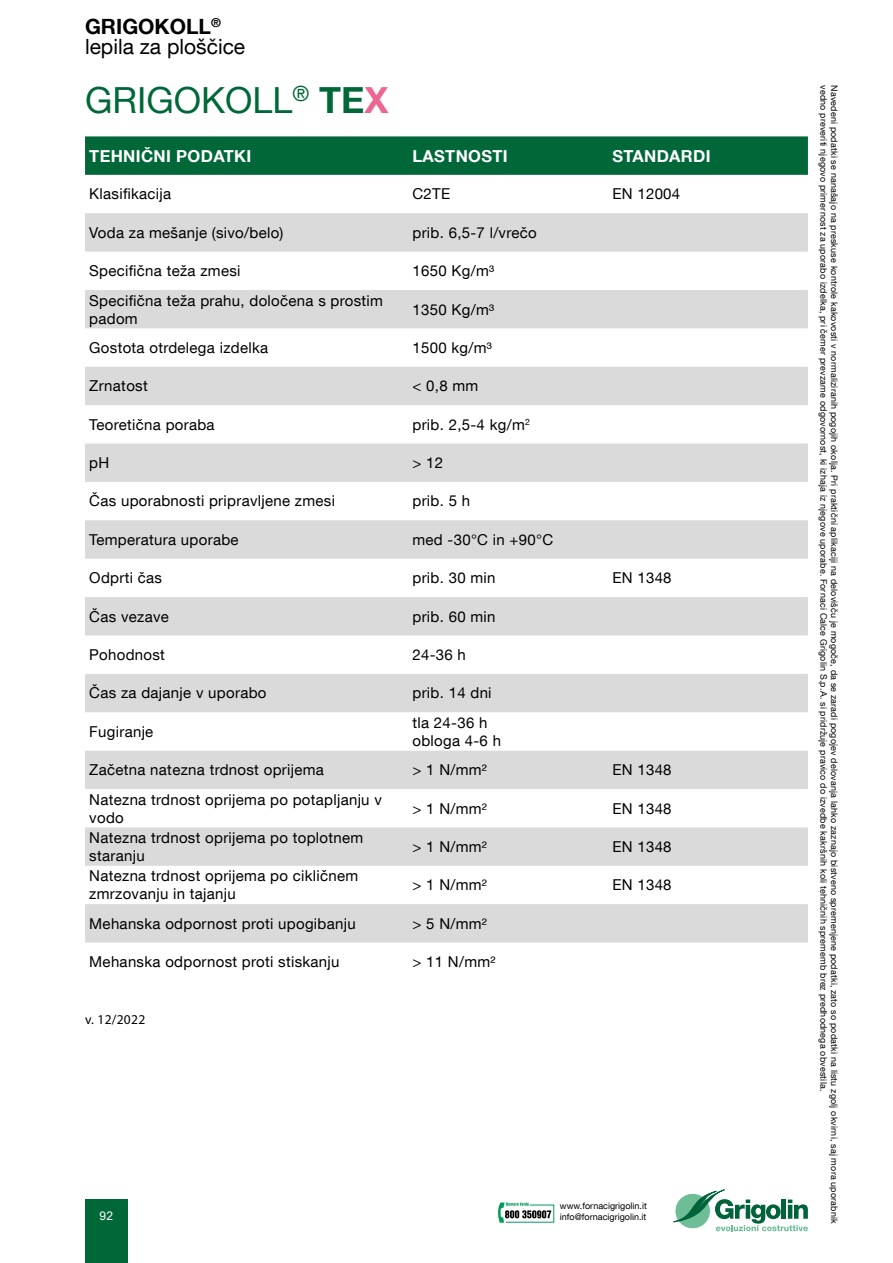
<style>
.page{position:relative;width:893px;height:1263px;background:#fff}
.page>*{position:absolute;margin:0;border:0;box-sizing:border-box;transform-origin:0 0}
.t1{font:36px "Helvetica Neue LT Com";color:#006838}
.t2{font:21px/19.5px "Helvetica Neue LT Com";color:#000}
.t3{font:700 16.5px "Helvetica Neue LT Com";letter-spacing:.02em;color:#fff}
.t4{font:15px/18px "Helvetica Neue LT Com";letter-spacing:.02em;color:#000}
.t5{font:13.5px "Myriad Pro";letter-spacing:.02em;color:#000}
.t6{font:12px "Arial";color:#fff}
.t7{font:9px "Helvetica Neue LT Com";letter-spacing:.02em;color:#000}
.t8{font:9px "Helvetica Neue LT Com";color:#000}
.s1{font-weight:700}
.s2{font-weight:700;color:#ec6692}
</style>
<div class="page">
<svg style="left:673px;top:1189px;width:135px;height:42px"></svg>
<div style="left:85px;top:1199px;width:43px;height:64px;background:#006838"></div>
<hr style="left:892px;top:536px;width:1px;height:176px;background:#006838">
<svg style="left:498px;top:1202px;width:56px;height:21px"></svg>
<div style="left:85px;top:136px;width:723px;height:39px;background:#006838"></div>
<svg style="left:85px;top:213px;width:723px;height:729px"></svg>
<svg style="left:85px;top:367px;width:723px;height:268px;fill:#dadada"></svg>
<h2 class="t2" style="left:85px;top:16px;width:162px"><span class="s1">GRIGOKOLL</span><sup>® </sup>lepila za ploščice</h2>
<h1 class="t1" style="left:85px;top:78px;width:305px">GRIGOKOLL<sup>®</sup> <span class="s1">TE</span><span class="s2">X</span></h1>
<p class="t3" style="left:89px;top:145px;width:163px">TEHNIČNI PODATKI</p>
<p class="t3" style="left:412px;top:145px;width:97px">LASTNOSTI</p>
<p class="t3" style="left:612px;top:145px;width:100px">STANDARDI</p>
<p class="t4" style="left:89px;top:185px;width:83px">Klasifikacija</p>
<p class="t4" style="left:412px;top:185px;width:39px">C2TE</p>
<p class="t4" style="left:612px;top:185px;width:69px">EN 12004</p>
<p class="t4" style="left:89px;top:223px;width:196px">Voda za mešanje (sivo/belo)</p>
<p class="t4" style="left:412px;top:223px;width:126px">prib. 6,5-7 l/vrečo</p>
<p class="t4" style="left:89px;top:261px;width:153px">Specifična teža zmesi</p>
<p class="t4" style="left:412px;top:261px;width:83px">1650 Kg/m³</p>
<p class="t4" style="left:89px;top:291px;width:295px">Specifična teža prahu, določena s prostim padom</p>
<p class="t4" style="left:412px;top:300px;width:83px">1350 Kg/m³</p>
<p class="t4" style="left:89px;top:338px;width:180px">Gostota otrdelega izdelka</p>
<p class="t4" style="left:412px;top:338px;width:81px">1500 kg/m³</p>
<p class="t4" style="left:89px;top:377px;width:60px">Zrnatost</p>
<p class="t4" style="left:412px;top:377px;width:67px">&lt; 0,8 mm</p>
<p class="t4" style="left:89px;top:415px;width:127px">Teoretična poraba</p>
<p class="t4" style="left:412px;top:415px;width:119px">prib. 2,5-4 kg/m<sup>2</sup></p>
<p class="t4" style="left:89px;top:453px;width:22px">pH</p>
<p class="t4" style="left:412px;top:453px;width:32px">&gt; 12</p>
<p class="t4" style="left:89px;top:492px;width:247px">Čas uporabnosti pripravljene zmesi</p>
<p class="t4" style="left:412px;top:492px;width:59px">prib. 5 h</p>
<p class="t4" style="left:89px;top:530px;width:151px">Temperatura uporabe</p>
<p class="t4" style="left:412px;top:530px;width:142px">med -30°C in +90°C</p>
<p class="t4" style="left:89px;top:568px;width:74px">Odprti čas</p>
<p class="t4" style="left:412px;top:568px;width:85px">prib. 30 min</p>
<p class="t4" style="left:612px;top:568px;width:61px">EN 1348</p>
<p class="t4" style="left:89px;top:607px;width:81px">Čas vezave</p>
<p class="t4" style="left:412px;top:607px;width:85px">prib. 60 min</p>
<p class="t4" style="left:89px;top:645px;width:77px">Pohodnost</p>
<p class="t4" style="left:412px;top:645px;width:55px">24-36 h</p>
<p class="t4" style="left:89px;top:684px;width:179px">Čas za dajanje v uporabo</p>
<p class="t4" style="left:412px;top:684px;width:81px">prib. 14 dni</p>
<p class="t4" style="left:89px;top:722px;width:66px">Fugiranje</p>
<p class="t4" style="left:412px;top:713px;width:90px">tla 24-36 h obloga 4-6 h</p>
<p class="t4" style="left:89px;top:760px;width:236px">Začetna natezna trdnost oprijema</p>
<p class="t4" style="left:412px;top:760px;width:76px">&gt; 1 N/mm²</p>
<p class="t4" style="left:612px;top:760px;width:61px">EN 1348</p>
<p class="t4" style="left:89px;top:790px;width:294px">Natezna trdnost oprijema po potapljanju v vodo</p>
<p class="t4" style="left:412px;top:799px;width:76px">&gt; 1 N/mm²</p>
<p class="t4" style="left:612px;top:799px;width:61px">EN 1348</p>
<p class="t4" style="left:89px;top:828px;width:275px">Natezna trdnost oprijema po toplotnem staranju</p>
<p class="t4" style="left:412px;top:837px;width:76px">&gt; 1 N/mm²</p>
<p class="t4" style="left:612px;top:837px;width:61px">EN 1348</p>
<p class="t4" style="left:89px;top:867px;width:270px">Natezna trdnost oprijema po cikličnem zmrzovanju in tajanju</p>
<p class="t4" style="left:412px;top:876px;width:76px">&gt; 1 N/mm²</p>
<p class="t4" style="left:612px;top:876px;width:61px">EN 1348</p>
<p class="t4" style="left:89px;top:914px;width:268px">Mehanska odpornost proti upogibanju</p>
<p class="t4" style="left:412px;top:914px;width:76px">&gt; 5 N/mm²</p>
<p class="t4" style="left:89px;top:952px;width:252px">Mehanska odpornost proti stiskanju</p>
<p class="t4" style="left:412px;top:952px;width:85px">&gt; 11 N/mm²</p>
<p class="t5" style="left:85px;top:1011px;width:62px">v. 12/2022</p>
<p class="t8" style="left:560px;top:1200px;width:88px">www.fornacigrigolin.it</p>
<p class="t6" style="left:100px;top:1207px;width:15px">92</p>
<p class="t8" style="left:560px;top:1211px;width:88px">info@fornacigrigolin.it</p>
<p class="t7" style="left:829px;top:85px;width:1007px;rotate:90deg">vedno preveriti njegovo primernost za uporabo izdelka, pri čemer prevzame odgovornost, ki izhaja iz njegove uporabe. Fornaci Calce Grigolin S.p.A. si pridržuje pravico do izvedbe kakršnih koli tehničnih sprememb brez predhodnega obvestila.</p>
<p class="t7" style="left:840px;top:85px;width:1140px;rotate:90deg">Navedeni podatki se nanašajo na preskuse kontrole kakovosti v normaliziranih pogojih okolja. Pri praktični aplikaciji na delovišču je mogoče, da se zaradi pogojev delovanja lahko zaznajo bistveno spremenjene podatki, zato so podatki na listu zgolj okvirni, saj mora uporabnik</p>
</div>
